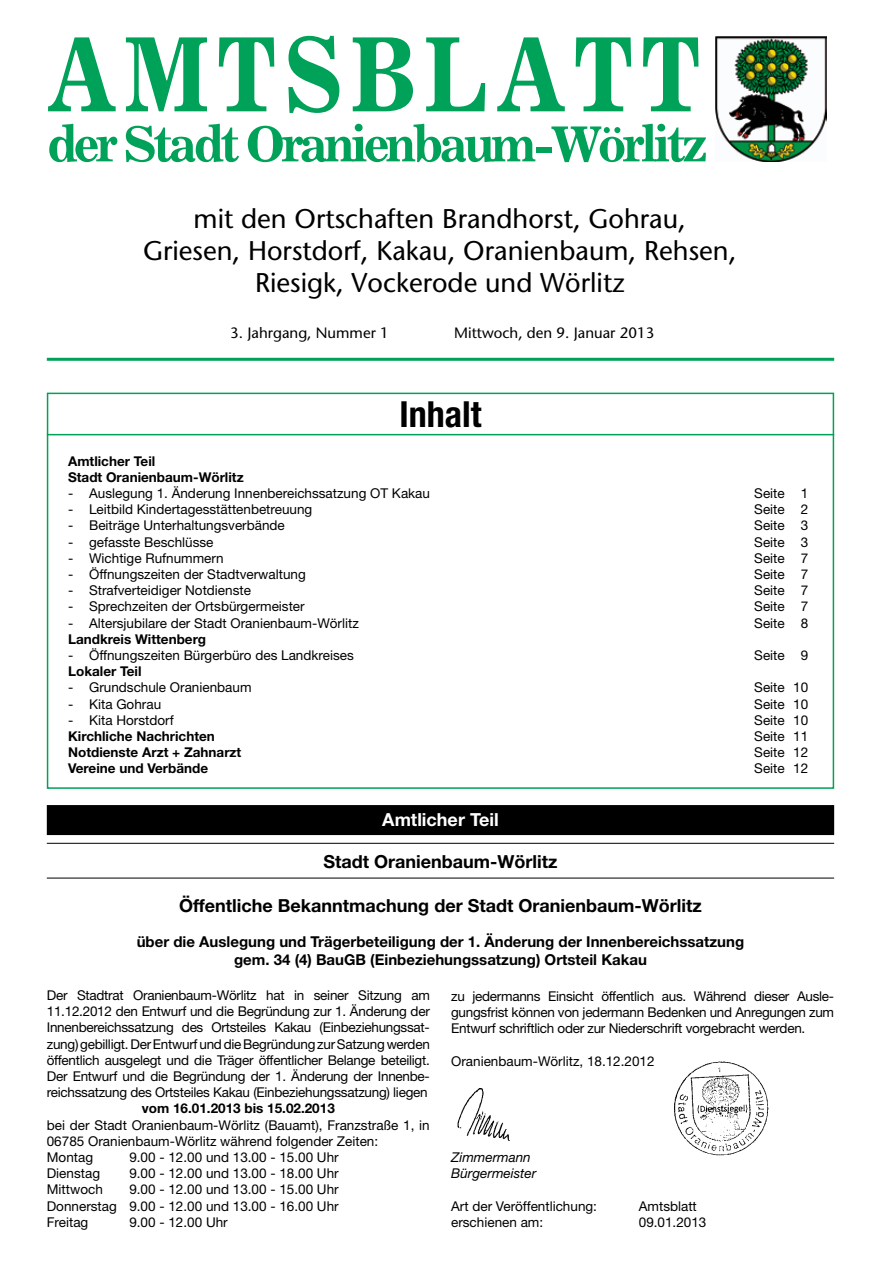
<style>
.page{position:relative;width:881px;height:1263px;background:#fff}
.page>*{position:absolute;margin:0;border:0;box-sizing:border-box;transform-origin:0 0}
.t1{font:700 108px "Excelsior";letter-spacing:.08em;color:#00a158;scale:.83 1}
.t2{font:700 51px "Excelsior";letter-spacing:-.08em;color:#00a158}
.t3{font:700 condensed 36px "Helvetica Neue LT";color:#000}
.t4{font:27px/32.4px "Stone Sans";color:#000;text-align:center}
.t5{font:700 18px "Helvetica Neue LT";color:#000}
.t6{font:700 18px "Helvetica Neue LT";color:#fff}
.t7{font:700 15px/18px "Helvetica Neue LT";color:#000;text-align:center}
.t8{font:15px "Stone Sans";color:#000}
.t9{font:13.5px/16.2px "Helvetica Neue LT";color:#000;text-align:justify}
.t10{font:700 13.5px/16.2px "Helvetica Neue LT";color:#000}
.t11{font:italic 13.5px/16.2px "Helvetica Neue LT";color:#000}
</style>
<div class="page">
<hr style="left:47px;top:358px;width:786px;height:3px;background:#00a158">
<img style="left:715px;top:36px;width:111px;height:126px">
<div style="left:47px;top:393px;width:786px;height:396px;border:2px solid #00a158"></div>
<hr style="left:47px;top:434px;width:786px;height:1px;background:#00a158">
<div style="left:47px;top:805px;width:786px;height:30px;background:#000"></div>
<hr style="left:47px;top:843px;width:786px;height:1px;background:#000">
<hr style="left:47px;top:878px;width:786px;height:1px;background:#000">
<img style="left:457px;top:1088px;width:53px;height:53px">
<img style="left:674px;top:1061px;width:95px;height:95px">
<h1 class="t1" style="left:47px;top:12px;width:789px">Amtsblatt</h1>
<h2 class="t2" style="left:47px;top:115px;width:662px">der Stadt Oranienbaum-Wörlitz</h2>
<h3 class="t4" style="left:143px;top:202px;width:594px">mit den Ortschaften Brandhorst, Gohrau,<br>Griesen, Horstdorf, Kakau, Oranienbaum, Rehsen,<br>Riesigk, Vockerode und Wörlitz</h3>
<p class="t8" style="left:230px;top:323px;width:160px">3. Jahrgang, Nummer 1</p>
<p class="t8" style="left:454px;top:323px;width:201px">Mittwoch, den 9. Januar 2013</p>
<h3 class="t3" style="left:399px;top:392px;width:83px">Inhalt</h3>
<p class="t10" style="left:68px;top:452px;width:177px">Amtlicher Teil<br>Stadt Oranienbaum-Wörlitz</p>
<p class="t9" style="left:68px;top:485px;width:363px">- Auslegung 1. Änderung Innenbereichssatzung OT Kakau</p>
<p class="t9" style="left:754px;top:485px;width:55px">Seite 1</p>
<p class="t9" style="left:68px;top:501px;width:246px">- Leitbild Kindertagesstättenbetreuung</p>
<p class="t9" style="left:754px;top:501px;width:55px">Seite 2</p>
<p class="t9" style="left:68px;top:517px;width:218px">- Beiträge Unterhaltungsverbände</p>
<p class="t9" style="left:754px;top:517px;width:55px">Seite 3</p>
<p class="t9" style="left:68px;top:533px;width:147px">- gefasste Beschlüsse</p>
<p class="t9" style="left:754px;top:533px;width:55px">Seite 3</p>
<p class="t9" style="left:68px;top:550px;width:157px">- Wichtige Rufnummern</p>
<p class="t9" style="left:754px;top:550px;width:55px">Seite 7</p>
<p class="t9" style="left:68px;top:566px;width:239px">- Öffnungszeiten der Stadtverwaltung</p>
<p class="t9" style="left:754px;top:566px;width:55px">Seite 7</p>
<p class="t9" style="left:68px;top:582px;width:184px">- Strafverteidiger Notdienste</p>
<p class="t9" style="left:754px;top:582px;width:55px">Seite 7</p>
<p class="t9" style="left:68px;top:598px;width:238px">- Sprechzeiten der Ortsbürgermeister</p>
<p class="t9" style="left:754px;top:598px;width:55px">Seite 7</p>
<p class="t9" style="left:68px;top:614px;width:292px">- Altersjubilare der Stadt Oranienbaum-Wörlitz</p>
<p class="t9" style="left:754px;top:614px;width:55px">Seite 8</p>
<p class="t10" style="left:68px;top:631px;width:139px">Landkreis Wittenberg</p>
<p class="t9" style="left:68px;top:647px;width:287px">- Öffnungszeiten Bürgerbüro des Landkreises</p>
<p class="t9" style="left:754px;top:647px;width:55px">Seite 9</p>
<p class="t10" style="left:68px;top:663px;width:75px">Lokaler Teil</p>
<p class="t9" style="left:68px;top:679px;width:185px">- Grundschule Oranienbaum</p>
<p class="t9" style="left:754px;top:679px;width:56px">Seite 10</p>
<p class="t9" style="left:68px;top:695px;width:95px">- Kita Gohrau</p>
<p class="t9" style="left:754px;top:695px;width:56px">Seite 10</p>
<p class="t9" style="left:68px;top:712px;width:107px">- Kita Horstdorf</p>
<p class="t9" style="left:754px;top:712px;width:56px">Seite 10</p>
<p class="t10" style="left:68px;top:728px;width:148px">Kirchliche Nachrichten</p>
<p class="t9" style="left:754px;top:728px;width:56px">Seite 11</p>
<p class="t10" style="left:68px;top:744px;width:175px">Notdienste Arzt + Zahnarzt</p>
<p class="t9" style="left:754px;top:744px;width:56px">Seite 12</p>
<p class="t10" style="left:68px;top:760px;width:142px">Vereine und Verbände</p>
<p class="t9" style="left:754px;top:760px;width:56px">Seite 12</p>
<h3 class="t6" style="left:382px;top:809px;width:118px">Amtlicher Teil</h3>
<h3 class="t5" style="left:323px;top:850px;width:235px">Stadt Oranienbaum-Wörlitz</h3>
<h3 class="t5" style="left:179px;top:894px;width:524px">Öffentliche Bekanntmachung der Stadt Oranienbaum-Wörlitz</h3>
<p class="t7" style="left:137px;top:932px;width:608px">über die Auslegung und Trägerbeteiligung der 1. Änderung der Innenbereichssatzung gem. 34 (4) BauGB (Einbeziehungssatzung) Ortsteil Kakau</p>
<p class="t9" style="left:47px;top:987px;width:384px">Der Stadtrat Oranienbaum-Wörlitz hat in seiner Sitzung am 11.12.2012 den Entwurf und die Begründung zur 1. Änderung der Innenbereichssatzung des Ortsteiles Kakau (Einbeziehungssat&shy;zung) gebilligt. Der Entwurf und die Begründung zur Satzung werden öffentlich ausgelegt und die Träger öffentlicher Belange beteiligt.<br>Der Entwurf und die Begründung der 1. Änderung der Innenbe&shy;reichssatzung des Ortsteiles Kakau (Einbeziehungssatzung) liegen</p>
<p class="t10" style="left:142px;top:1100px;width:194px">vom 16.01.2013 bis 15.02.2013</p>
<p class="t9" style="left:47px;top:1116px;width:384px;text-align:left">bei der Stadt Oranienbaum-Wörlitz (Bauamt), Franzstraße 1, in<br>06785 Oranienbaum-Wörlitz während folgender Zeiten:<br>Montag</p>
<p class="t9" style="left:451px;top:988px;width:384px">zu jedermanns Einsicht öffentlich aus. Während dieser Ausle&shy;gungsfrist können von jedermann Bedenken und Anregungen zum Entwurf schriftlich oder zur Niederschrift vorgebracht werden.</p>
<p class="t9" style="left:451px;top:1052px;width:205px">Oranienbaum-Wörlitz, 18.12.2012</p>
<p class="t9" style="left:129px;top:1149px;width:211px">9.00 - 12.00 und 13.00 - 15.00 Uhr</p>
<p class="t11" style="left:451px;top:1149px;width:87px">Zimmermann<br>Bürgermeister</p>
<p class="t9" style="left:451px;top:1197px;width:147px">Art der Veröffentlichung:</p>
<p class="t9" style="left:638px;top:1197px;width:60px">Amtsblatt</p>
<p class="t9" style="left:451px;top:1214px;width:94px">erschienen am:</p>
<p class="t9" style="left:638px;top:1214px;width:69px">09.01.2013</p>
<p class="t9" style="left:47px;top:1165px;width:55px">Dienstag</p>
<p class="t9" style="left:129px;top:1165px;width:211px">9.00 - 12.00 und 13.00 - 18.00 Uhr</p>
<p class="t9" style="left:47px;top:1181px;width:57px">Mittwoch</p>
<p class="t9" style="left:47px;top:1181px;width:293px;text-indent:82px">9.00 - 12.00 und 13.00 - 15.00 Uhr Donnerstag 9.00 - 12.00 und 13.00 - 16.00 Uhr Freitag</p>
<p class="t9" style="left:129px;top:1214px;width:100px">9.00 - 12.00 Uhr</p>
</div>
